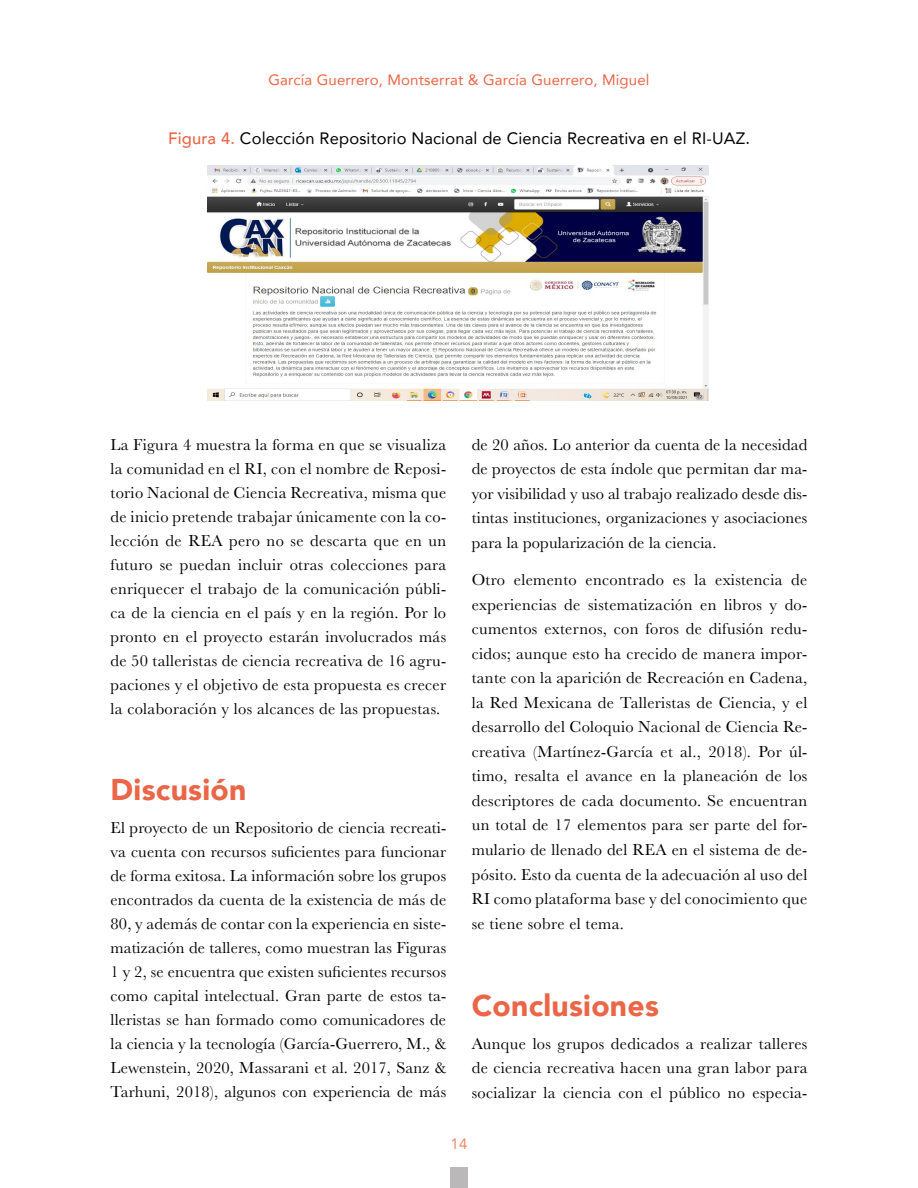
<style>
.page{position:relative;width:918px;height:1188px;background:#fff}
.page>*{position:absolute;margin:0;border:0;box-sizing:border-box;transform-origin:0 0}
.t1{font:900 30px "Avenir";letter-spacing:.01em;color:#ea6647}
.t2{font:16.5px/24px "Baskerville";letter-spacing:.02em;color:#000;text-align:justify}
.t3{font:16.5px "Avenir";letter-spacing:.01em;color:#000}
.t4{font:15px "Avenir";letter-spacing:.01em;color:#ea6647}
.t5{font:15px "Avenir";color:#ef8969}
.s1{font-weight:500;color:#ea6647}
</style>
<div class="page">
<div style="left:450px;top:1168px;width:18px;height:20px;background:#bab8b8"></div>
<img style="left:208px;top:165px;width:501px;height:236px">
<p class="t4" style="left:268px;top:68px;width:383px">García Guerrero, Montserrat &amp; García Guerrero, Miguel</p>
<p class="t3" style="left:168px;top:125px;width:583px"><span class="s1">Figura 4.</span> Colección Repositorio Nacional de Ciencia Recreativa en el RI-UAZ.</p>
<p class="t2" style="left:111px;top:433px;width:337px">La Figura 4 muestra la forma en que se visualiza la comunidad en el RI, con el nombre de Reposi&shy;torio Nacional de Ciencia Recreativa, misma que de inicio pretende trabajar únicamente con la co&shy;lección de REA pero no se descarta que en un futuro se puedan incluir otras colecciones para enriquecer el trabajo de la comunicación públi&shy;ca de la ciencia en el país y en la región. Por lo pronto en el proyecto estarán involucrados más de 50 talleristas de ciencia recreativa de 16 agru&shy;paciones y el objetivo de esta propuesta es crecer la colaboración y los alcances de las propuestas.</p>
<h1 class="t1" style="left:111px;top:764px;width:137px">Discusión</h1>
<p class="t2" style="left:111px;top:816px;width:337px">El proyecto de un Repositorio de ciencia recreati&shy;va cuenta con recursos suficientes para funcionar de forma exitosa. La información sobre los grupos encontrados da cuenta de la existencia de más de 80, y además de contar con la experiencia en siste&shy;matización de talleres, como muestran las Figuras 1 y 2, se encuentra que existen suficientes recursos como capital intelectual. Gran parte de estos ta&shy;lleristas se han formado como comunicadores de la ciencia y la tecnología (García-Guerrero, M., &amp; Lewenstein, 2020, Massarani et al. 2017, Sanz &amp; Tarhuni, 2018), algunos con experiencia de más</p>
<p class="t2" style="left:472px;top:432px;width:337px;line-height:24.6px">de 20 años. Lo anterior da cuenta de la necesidad de proyectos de esta índole que permitan dar ma&shy;yor visibilidad y uso al trabajo realizado desde dis&shy;tintas instituciones, organizaciones y asociaciones para la popularización de la ciencia.</p>
<p class="t2" style="left:472px;top:568px;width:337px;line-height:24.6px">Otro elemento encontrado es la existencia de experiencias de sistematización en libros y do&shy;cumentos externos, con foros de difusión redu&shy;cidos; aunque esto ha crecido de manera impor&shy;tante con la aparición de Recreación en Cadena, la Red Mexicana de Talleristas de Ciencia, y el desarrollo del Coloquio Nacional de Ciencia Re&shy;creativa (Martínez-García et al., 2018). Por úl&shy;timo, resalta el avance en la planeación de los descriptores de cada documento. Se encuentran un total de 17 elementos para ser parte del for&shy;mulario de llenado del REA en el sistema de de&shy;pósito. Esto da cuenta de la adecuación al uso del RI como plataforma base y del conocimiento que se tiene sobre el tema.</p>
<h1 class="t1" style="left:472px;top:980px;width:189px">Conclusiones</h1>
<p class="t2" style="left:472px;top:1031px;width:337px;line-height:24.6px">Aunque los grupos dedicados a realizar talleres de ciencia recreativa hacen una gran labor para socializar la ciencia con el público no especia-</p>
<p class="t5" style="left:451px;top:1132px;width:18px">14</p>
</div>
